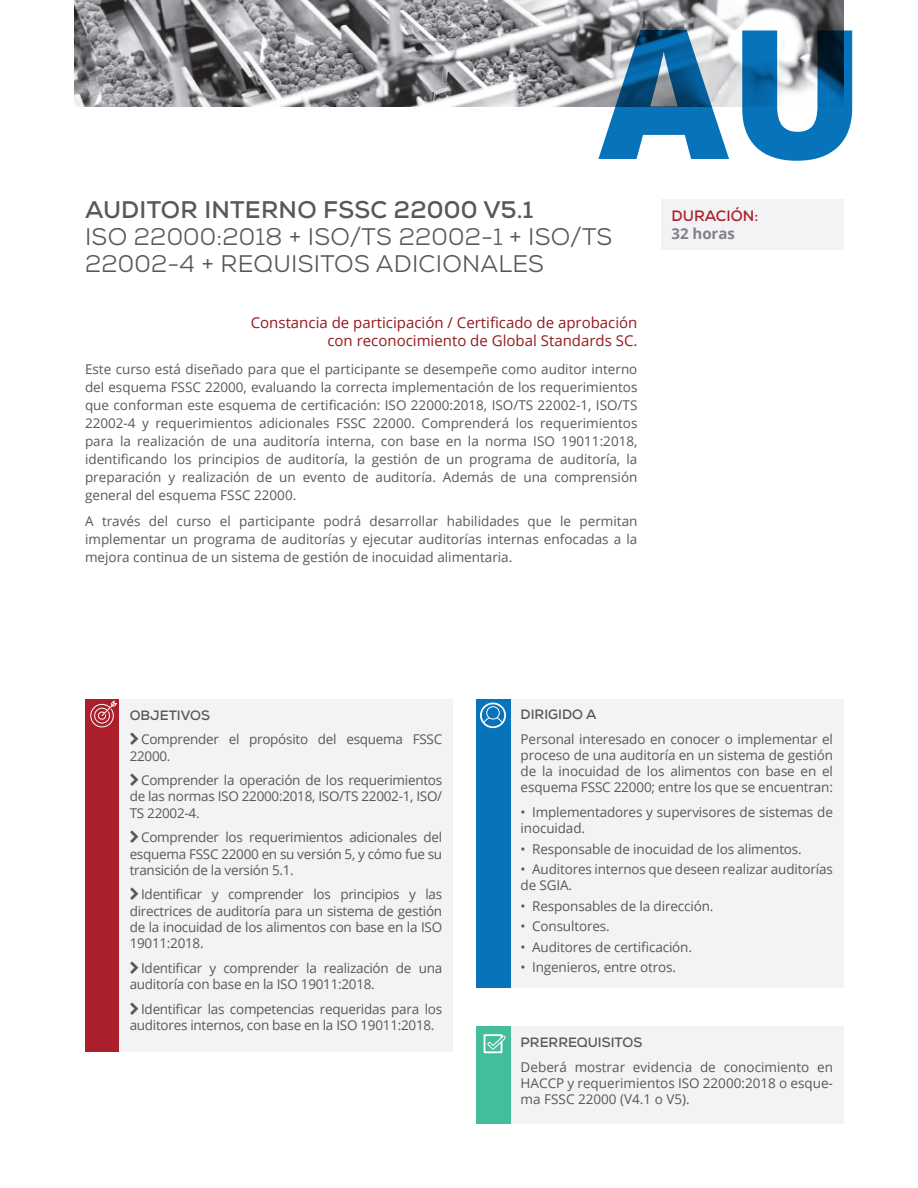
<style>
.page{position:relative;width:918px;height:1188px;background:#fff}
.page>*{position:absolute;margin:0;border:0;box-sizing:border-box;transform-origin:0 0}
.t1{font:800 180px "Open Sans";color:#0773bb}
.t2{font:24px/27px "Nexa";letter-spacing:.01em;color:#57585a}
.t3{font:700 24px "Nexa";letter-spacing:.01em;color:#57585a}
.t4{font:15px "Open Sans";color:#93191d}
.Secciones{font:700 15px "Nexa";color:#ab1e2c}
.Secciones-2{font:700 15px "Open Sans";color:#808285}
.t5{font:13.5px/16.2px "Open Sans";letter-spacing:-.01em;color:#57585a;text-align:justify}
.t6{font:700 13.5px "Nexa";color:#57585a}
</style>
<div class="page">
<div style="left:661px;top:199px;width:183px;height:51px;background:#f2f3f4"></div>
<img style="left:74px;top:0;width:770px;height:106px">
<div style="left:85px;top:699px;width:34px;height:353px;background:#ab1e2c"></div>
<div style="left:119px;top:699px;width:334px;height:353px;background:#f2f3f4"></div>
<svg style="left:90px;top:700px;width:27px;height:27px"></svg>
<div style="left:510px;top:699px;width:334px;height:289px;background:#f2f3f4"></div>
<div style="left:510px;top:1027px;width:334px;height:97px;background:#f2f3f4"></div>
<div style="left:476px;top:699px;width:34px;height:289px;background:#0773bb"></div>
<div style="left:476px;top:1027px;width:34px;height:97px;background:#43be9d"></div>
<svg style="left:480px;top:703px;width:26px;height:25px"></svg>
<svg style="left:484px;top:1034px;width:22px;height:19px"></svg>
<h1 class="t1" style="left:598px;top:-43px;width:268px">AU</h1>
<p class="t3" style="left:85px;top:194px;width:450px">AUDITOR INTERNO FSSC 22000 V5.1</p>
<p class="t2" style="left:85px;top:223px;width:529px">ISO 22000:2018 + ISO/TS 22002-1 + ISO/TS<br>22002-4 + REQUISITOS ADICIONALES</p>
<p class="t4" style="left:251px;top:312px;width:388px">Constancia de participación / Certificado de aprobación</p>
<p class="t4" style="left:327px;top:330px;width:312px">con reconocimiento de Global Standards SC.</p>
<p class="t5" style="left:85px;top:359px;width:554px;line-height:18px">Este curso está diseñado para que el participante se desempeñe como auditor interno del esquema FSSC 22000, evaluando la correcta implementación de los requerimientos que conforman este esquema de certificación: ISO 22000:2018, ISO/TS 22002-1, ISO/TS 22002-4 y requerimientos adicionales FSSC 22000. Comprenderá los requerimientos para la realización de una auditoría interna, con base en la norma ISO 19011:2018, identificando los principios de auditoría, la gestión de un programa de auditoría, la preparación y realización de un evento de auditoría. Además de una comprensión general del esquema FSSC 22000.</p>
<p class="t5" style="left:85px;top:512px;width:554px;line-height:18px">A través del curso el participante podrá desarrollar habilidades que le permitan implementar un programa de auditorías y ejecutar auditorías internas enfocadas a la mejora continua de un sistema de gestión de inocuidad alimentaria.</p>
<p class="Secciones" style="left:671px;top:207px;width:88px">DURACIÓN:</p>
<p class="Secciones-2" style="left:671px;top:223px;width:65px">32 horas</p>
<p class="t6" style="left:130px;top:706px;width:82px">OBJETIVOS</p>
<p class="t5" style="left:130px;top:731px;width:314px;text-indent:11px">Comprender el propósito del esquema FSSC<br>22000.</p>
<p class="t5" style="left:130px;top:772px;width:314px;text-indent:11px">Comprender la operación de los requerimientos de las normas ISO 22000:2018, ISO/TS 22002-1, ISO/ TS 22002-4.</p>
<p class="t5" style="left:130px;top:829px;width:314px;text-indent:11px">Comprender los requerimientos adicionales del esquema FSSC 22000 en su versión 5, y cómo fue su transición de la versión 5.1.</p>
<p class="t5" style="left:130px;top:886px;width:314px;text-indent:11px">Identificar y comprender los principios y las directrices de auditoría para un sistema de gestión de la inocuidad de los alimentos con base en la ISO 19011:2018.</p>
<p class="t5" style="left:130px;top:959px;width:314px;text-indent:11px">Identificar y comprender la realización de una auditoría con base en la ISO 19011:2018.</p>
<p class="t5" style="left:130px;top:1000px;width:314px;text-indent:11px">Identificar las competencias requeridas para los auditores internos, con base en la ISO 19011:2018.</p>
<p class="t6" style="left:521px;top:706px;width:77px">DIRIGIDO A</p>
<p class="t5" style="left:521px;top:730px;width:314px">Personal interesado en conocer o implementar el proceso de una auditoría en un sistema de gestión de la inocuidad de los alimentos con base en el esquema FSSC 22000; entre los que se encuentran:</p>
<p class="t5" style="left:521px;top:804px;width:314px">• Implementadores y supervisores de sistemas de inocuidad.</p>
<p class="t5" style="left:521px;top:840px;width:283px">• Responsable de inocuidad de los alimentos.</p>
<p class="t5" style="left:521px;top:861px;width:314px">• Auditores internos que deseen realizar auditorías de SGIA.</p>
<p class="t5" style="left:521px;top:897px;width:194px">• Responsables de la dirección.</p>
<p class="t5" style="left:521px;top:918px;width:91px">• Consultores.</p>
<p class="t5" style="left:521px;top:938px;width:173px">• Auditores de certificación.</p>
<p class="t5" style="left:521px;top:959px;width:157px">• Ingenieros, entre otros.</p>
<p class="t6" style="left:521px;top:1034px;width:123px">PRERREQUISITOS</p>
<p class="t5" style="left:521px;top:1059px;width:314px">Deberá mostrar evidencia de conocimiento en HACCP y requerimientos ISO 22000:2018 o esque&shy;ma FSSC 22000 (V4.1 o V5).</p>
</div>
